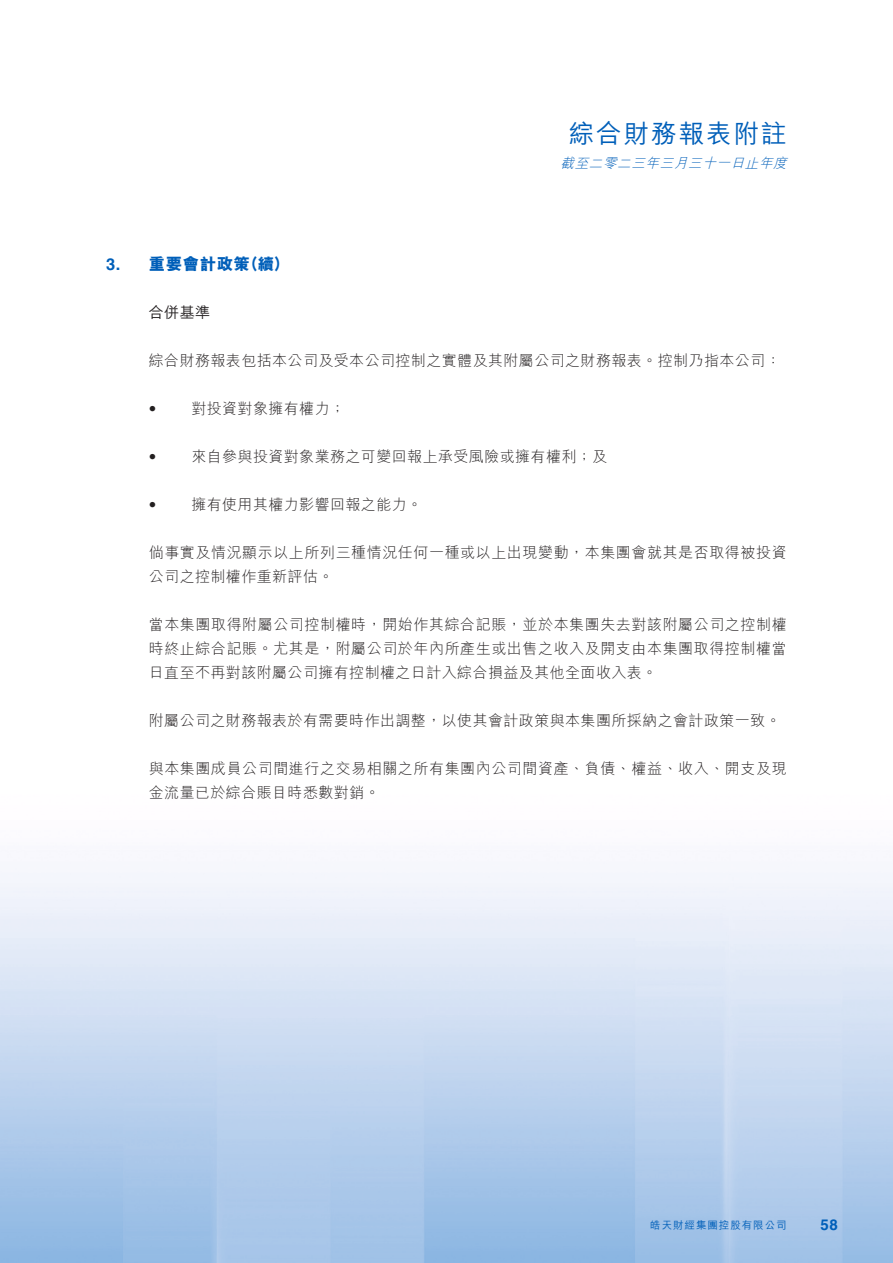
<style>
.page{position:relative;width:893px;height:1263px;background:#fff}
.page>*{position:absolute;margin:0;border:0;box-sizing:border-box;transform-origin:0 0}
.t1{font:500 25.5px "M Hei HK";letter-spacing:.08em;color:#005fb9}
.t2{font:800 16.5px "M Hei HK";letter-spacing:.03em;color:#005fb9}
.t3{font:700 16.5px "Helvetica LT Std";color:#005fb9}
.t4{font:300 15px/24px "M Hei HK";letter-spacing:.03em;color:#231f20}
.t5{font:500 15px "M Hei HK";color:#231f20}
.t6{font:300 15px "Helvetica LT Std";color:#231f20}
.t7{font:700 15px "Helvetica LT Std";color:#005fb9}
.t8{font:italic 300 13.5px "M Hei HK";color:#005fb9}
.t9{font:500 10.5px "M Hei HK";letter-spacing:.09em;color:#005fb9}
</style>
<div class="page">
<h1 class="t1" style="left:569px;top:115px;width:219px">綜合財務報表附註</h1>
<p class="t8" style="left:561px;top:156px;width:231px">截至二零二三年三月三十一日止年度</p>
<p class="t3" style="left:106px;top:254px;width:16px">3.</p>
<p class="t2" style="left:149px;top:255px;width:103px">重要會計政策</p>
<p class="t2" style="left:243px;top:255px;width:48px">（續(</p>
<p class="t5" style="left:149px;top:301px;width:63px">合併基準</p>
<p class="t4" style="left:149px;top:348px;width:633px">綜合財務報表包括本公司及受本公司控制之實體及其附屬公司之財務報表。控制乃指本公司：</p>
<p class="t4" style="left:191px;top:396px;width:155px">對投資對象擁有權力;</p>
<p class="t6" style="left:149px;top:399px;width:9px">•</p>
<p class="t6" style="left:149px;top:447px;width:9px">•</p>
<p class="t4" style="left:191px;top:444px;width:417px">來自參與投資對象業務之可變回報上承受風險或擁有權利；及</p>
<p class="t4" style="left:191px;top:492px;width:232px">擁有使用其權力影響回報之能力。</p>
<p class="t6" style="left:149px;top:495px;width:9px">•</p>
<p class="t4" style="left:149px;top:540px;width:639px">倘事實及情況顯示以上所列三種情況任何一種或以上出現變動，本集團會就其是否取得被投資公司之控制權作重新評估。</p>
<p class="t4" style="left:149px;top:612px;width:639px;text-align:justify">當本集團取得附屬公司控制權時，開始作其綜合記賬，並於本集團失去對該附屬公司之控制權時終止綜合記賬。尤其是，附屬公司於年內所產生或出售之收入及開支由本集團取得控制權當日直至不再對該附屬公司擁有控制權之日計入綜合損益及其他全面收入表。</p>
<p class="t4" style="left:149px;top:708px;width:633px">附屬公司之財務報表於有需要時作出調整，以使其會計政策與本集團所採納之會計政策一致。</p>
<p class="t4" style="left:149px;top:756px;width:639px">與本集團成員公司間進行之交易相關之所有集團內公司間資產、負債、權益、收入、開支及現金流量已於綜合賬目時悉數對銷。</p>
<p class="t9" style="left:650px;top:1217px;width:138px">皓天財經集團控股有限公司</p>
<p class="t7" style="left:821px;top:1215px;width:19px">58</p>
</div>
